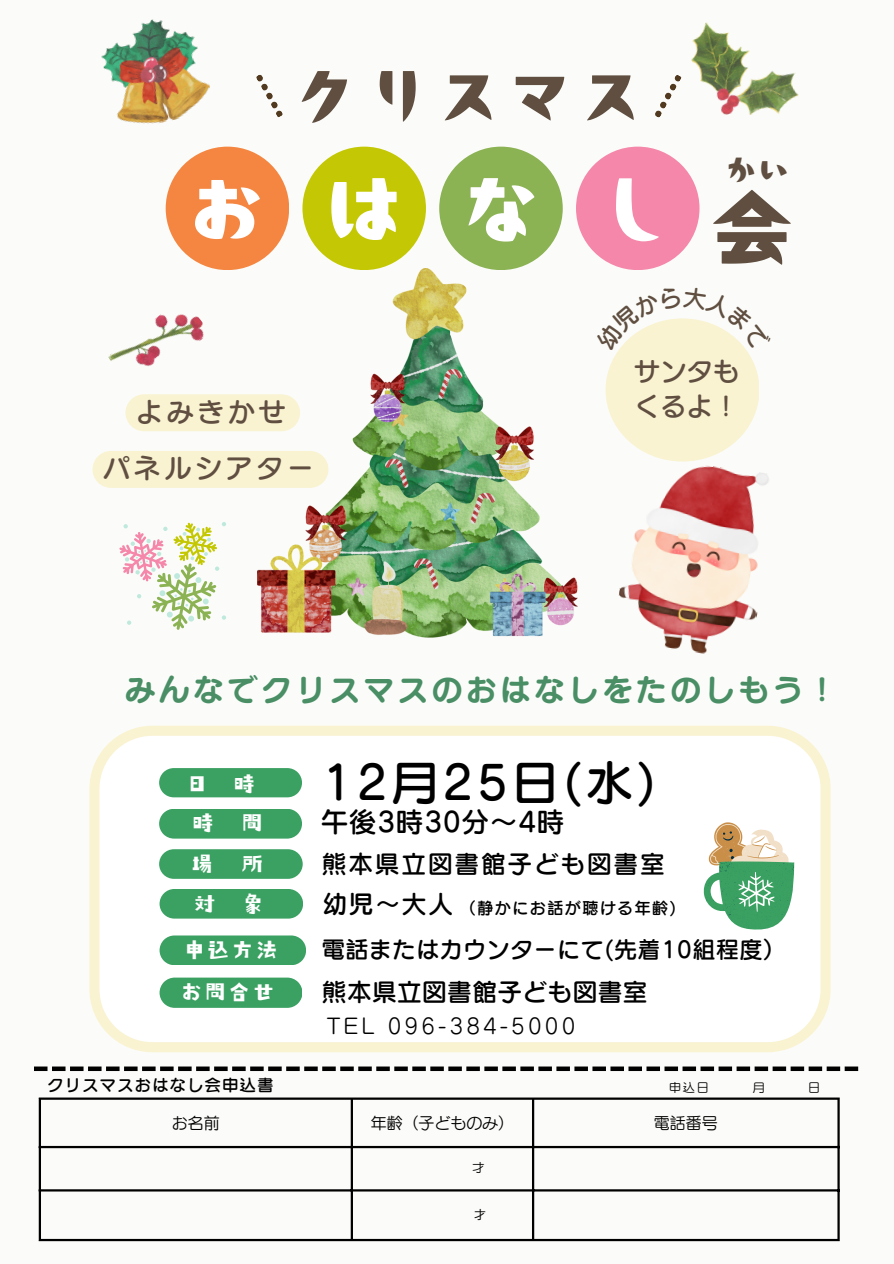
<style>
.page{position:relative;width:894px;height:1264px;background:#fff}
.page>*{position:absolute;margin:0;border:0;box-sizing:border-box;transform-origin:0 0}
.t1{font:82.35px "TT Akakane EB";color:#604f41}
.t2{font:81px "TT Akakane EB";color:#fff}
.t3{font:63.75px "TT Akakane EB";letter-spacing:.115em;color:#604f41}
.t4{font:46.35px "G Maru Go Pro DB";letter-spacing:.1em;color:#000}
.t5{font:31.05px "TT Akakane EB";color:#604f41}
.t6{font:30px "Canva G Maru Go Pro B";letter-spacing:.135em;color:#498e65}
.t7{font:27px "G Maru Go Pro DB";letter-spacing:.045em;color:#000}
.t8{font:26.55px "G Maru Go Pro DB";letter-spacing:.15em;color:#604f41}
.t9{font:25.8px/35.1px "G Maru Go Pro DB";letter-spacing:.02em;color:#604f41}
.t10{font:24px "G Maru Go Pro DB";letter-spacing:.105em;color:#000}
.t11{font:24px "Canva Yu Ko JP";letter-spacing:.15em;color:#fff}
.t12{font:24px "G Maru Go Pro DB";letter-spacing:.045em;color:#000}
.t13{font:22.5px "G Maru Go Pro DB";letter-spacing:.045em;color:#000}
.t14{font:21px "Canva G Maru Go Pro M";letter-spacing:.15em;color:#000}
.t15{font:15.9px "G Maru Go Pro DB";letter-spacing:.1em;color:#000}
.t16{font:15.9px "Canva G Maru Go Pro M";color:#000}
.t17{font:12px "Canva G Maru Go Pro M";color:#000}
.t18{font:12px "Noto Sans CJ Ksc";color:#000}
</style>
<div class="page">
<div style="left:0;top:0;width:893px;height:1263px;background:#fbfcf9"></div>
<svg style="left:89px;top:725px;width:741px;height:327px"></svg>
<div style="left:166px;top:147px;width:123px;height:123px;background:#f48641;border-radius:50%"></div>
<div style="left:302px;top:147px;width:124px;height:123px;background:#c4c804;border-radius:50%"></div>
<div style="left:439px;top:147px;width:123px;height:123px;background:#8bb253;border-radius:50%"></div>
<div style="left:576px;top:147px;width:123px;height:123px;background:#f487aa;border-radius:50%"></div>
<svg style="left:256px;top:74px;width:27px;height:44px"></svg>
<svg style="left:655px;top:75px;width:26px;height:43px"></svg>
<img style="left:691px;top:22px;width:108px;height:93px">
<img style="left:108px;top:314px;width:96px;height:52px">
<img style="left:257px;top:268px;width:320px;height:369px">
<div style="left:605px;top:318px;width:154px;height:143px;background:#f9f3d2;border-radius:50%"></div>
<img style="left:618px;top:456px;width:151px;height:198px">
<div style="left:159px;top:849px;width:143px;height:29px;background:#3aa162;border-radius:15px"></div>
<svg style="left:159px;top:768px;width:143px;height:29px;background:#43a569"></svg>
<svg style="left:159px;top:808px;width:143px;height:30px;background:#48a76d"></svg>
<img style="left:101px;top:19px;width:109px;height:105px">
<svg style="left:702px;top:822px;width:92px;height:109px"></svg>
<svg style="left:119px;top:522px;width:107px;height:108px"></svg>
<svg style="left:159px;top:935px;width:147px;height:30px;background:#46a66b"></svg>
<svg style="left:159px;top:977px;width:143px;height:30px;background:#46a66b"></svg>
<svg style="left:34px;top:1066px;width:823px;height:5px"></svg>
<div style="left:159px;top:889px;width:144px;height:29px;background:#3aa162;border-radius:15px"></div>
<svg style="left:125px;top:394px;width:175px;height:37px;background:#f9f3d4"></svg>
<div style="left:92px;top:451px;width:236px;height:37px;background:#f9f3d2"></div>
<hr style="left:39px;top:1099px;width:2px;height:139px;background:#000">
<hr style="left:350px;top:1099px;width:3px;height:139px;background:#000">
<hr style="left:532px;top:1099px;width:2px;height:139px;background:#000">
<hr style="left:837px;top:1099px;width:2px;height:139px;background:#000">
<hr style="left:39px;top:1097px;width:800px;height:2px;background:#000">
<hr style="left:39px;top:1145px;width:800px;height:3px;background:#000">
<hr style="left:39px;top:1189px;width:800px;height:2px;background:#000">
<hr style="left:39px;top:1238px;width:800px;height:3px;background:#000">
<svg style="left:617px;top:318px;width:130px;height:33px"></svg>
<p class="t3" style="left:294px;top:63px;width:350px">クリスマス</p>
<h6 class="t2" style="left:187px;top:167px;width:82px">お</h6>
<h6 class="t2" style="left:323px;top:167px;width:82px">は</h6>
<h6 class="t2" style="left:460px;top:167px;width:82px">な</h6>
<h6 class="t2" style="left:597px;top:167px;width:82px">し</h6>
<p class="t5" style="left:725px;top:153px;width:65px">かい</p>
<h5 class="t1" style="left:710px;top:187px;width:84px">会</h5>
<h2 class="t8" style="left:136px;top:398px;width:151px">よみきかせ</h2>
<h4 class="t8" style="left:103px;top:455px;width:212px">パネルシアター</h4>
<h4 class="t9" style="left:633px;top:354px;width:106px">サンタもくるよ！</h4>
<h5 class="t6" style="left:125px;top:675px;width:713px">みんなでクリスマスのおはなしをたのしもう！</h5>
<h4 class="t4" style="left:322px;top:758px;width:335px">12月25日 (水)</h4>
<p class="t11" style="left:189px;top:771px;width:67px">日 時</p>
<p class="t11" style="left:192px;top:811px;width:71px">時 間</p>
<h3 class="t7" style="left:321px;top:808px;width:244px">午後3時30分～4時</h3>
<h6 class="t10" style="left:322px;top:851px;width:343px">熊本県立図書館子ども図書室</h6>
<h4 class="t11" style="left:191px;top:851px;width:73px">場 所</h4>
<p class="t11" style="left:194px;top:891px;width:70px">対 象</p>
<p class="t10" style="left:322px;top:891px;width:130px">幼児～大人</p>
<p class="t15" style="left:459px;top:900px;width:218px">（静かにお話が聴ける年齢)</p>
<p class="t11" style="left:186px;top:937px;width:93px">申込方法</p>
<h5 class="t13" style="left:322px;top:938px;width:465px">電話またはカウンターにて(先着10組程度）</h5>
<h6 class="t11" style="left:180px;top:979px;width:96px">お問合せ</h6>
<h5 class="t12" style="left:322px;top:979px;width:326px">熊本県立図書館子ども図書室</h5>
<h3 class="t14" style="left:326px;top:1015px;width:250px">TEL 096-384-5000</h3>
<p class="t15" style="left:47px;top:1077px;width:227px">クリスマスおはなし会申込書</p>
<p class="t17" style="left:669px;top:1081px;width:38px">申込日</p>
<p class="t17" style="left:752px;top:1081px;width:12px">月</p>
<p class="t17" style="left:807px;top:1081px;width:11px">日</p>
<p class="t16" style="left:172px;top:1114px;width:49px">お名前</p>
<p class="t16" style="left:371px;top:1114px;width:145px">年齢（子どものみ）</p>
<p class="t16" style="left:653px;top:1114px;width:65px">電話番号</p>
<p class="t17" style="left:472px;top:1161px;width:14px">才</p>
<p class="t18" style="left:474px;top:1204px;width:12px">才</p>
</div>
